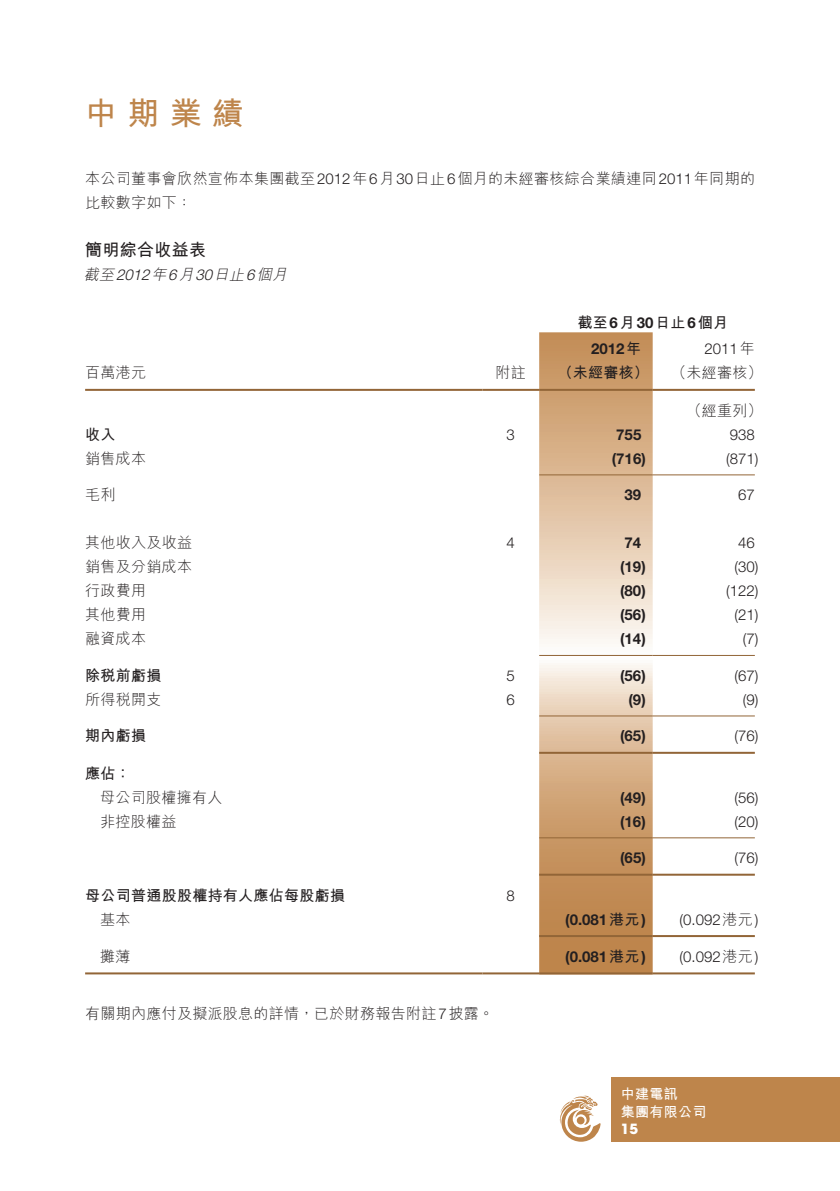
<style>
.page{position:relative;width:840px;height:1191px;background:#fff}
.page>*{position:absolute;margin:0;border:0;box-sizing:border-box;transform-origin:0 0}
.t1{font:700 32px "M Hei HK";color:#be854b}
.t2{font:700 17px "M Hei HK";letter-spacing:.02em;color:#231f20}
.t3{font:300 15px/24px "M Hei HK";letter-spacing:.02em;color:#231f20}
.t4{font:300 15px "Helvetica Neue LT Std";color:#231f20}
.t5{font:700 15px "Helvetica Neue LT Std";color:#231f20}
.t6{font:700 15px "M Hei HK";letter-spacing:.02em;color:#231f20}
.t7{font:italic 300 15px "M Hei HK";color:#231f20}
.t8{font:700 14px/18px "M Hei HK";letter-spacing:.02em;color:#fff}
.t9{font:700 14px "ITC Avant Garde Std";color:#fff}
.s1{font-family:"Helvetica Neue LT Std"}
.s2{font-family:"M Hei HK"}
</style>
<div class="page">
<div style="left:611px;top:1077px;width:228px;height:64px;background:#be854b"></div>
<svg style="left:559px;top:1095px;width:41px;height:46px"></svg>
<svg style="left:539px;top:332px;width:113px;height:640px;background:#d9b591"></svg>
<hr style="left:85px;top:389px;width:397px;height:2px;background:#926537">
<hr style="left:482px;top:389px;width:57px;height:2px;background:#926537">
<hr style="left:539px;top:389px;width:113px;height:2px;background:#926537">
<hr style="left:652px;top:389px;width:102px;height:2px;background:#926537">
<hr style="left:539px;top:474px;width:113px;height:1px;background:#926537">
<hr style="left:652px;top:474px;width:102px;height:1px;background:#926537">
<hr style="left:539px;top:655px;width:113px;height:1px;background:#926537">
<hr style="left:652px;top:655px;width:102px;height:1px;background:#926537">
<hr style="left:539px;top:715px;width:113px;height:1px;background:#926537">
<hr style="left:652px;top:715px;width:102px;height:1px;background:#926537">
<hr style="left:539px;top:752px;width:113px;height:2px;background:#926537">
<hr style="left:652px;top:752px;width:102px;height:2px;background:#926537">
<hr style="left:539px;top:837px;width:113px;height:1px;background:#926537">
<hr style="left:652px;top:837px;width:102px;height:1px;background:#926537">
<hr style="left:539px;top:873px;width:113px;height:2px;background:#926537">
<hr style="left:652px;top:873px;width:102px;height:2px;background:#926537">
<hr style="left:539px;top:935px;width:113px;height:2px;background:#926537">
<hr style="left:652px;top:935px;width:102px;height:2px;background:#926537">
<hr style="left:85px;top:972px;width:397px;height:2px;background:#926537">
<hr style="left:482px;top:972px;width:57px;height:2px;background:#926537">
<hr style="left:539px;top:972px;width:113px;height:2px;background:#926537">
<hr style="left:652px;top:972px;width:102px;height:2px;background:#926537">
<h1 class="t1" style="left:85px;top:90px;width:160px">中期業績</h1>
<p class="t3" style="left:85px;top:166px;width:671px">本公司董事會欣然宣佈本集團截至<span class="s1">2012</span>年<span class="s1">6</span>月<span class="s1">30</span>日止<span class="s1">6</span>個月的未經審核綜合業績連同<span class="s1">2011</span>年同期的比較數字如下：</p>
<p class="t2" style="left:85px;top:237px;width:123px">簡明綜合收益表</p>
<p class="t7" style="left:84px;top:266px;width:207px">截至<span class="s1">2012</span>年<span class="s1">6</span>月<span class="s1">30</span>日止<span class="s1">6</span>個月</p>
<p class="t6" style="left:577px;top:311px;width:152px">截至<span class="s1">6</span>月<span class="s1">30</span>日止<span class="s1">6</span>個月</p>
<p class="t5" style="left:590px;top:340px;width:52px">2012<span class="s2">年</span></p>
<p class="t4" style="left:704px;top:340px;width:52px">2011<span class="s2">年</span></p>
<p class="t3" style="left:85px;top:361px;width:62px">百萬港元</p>
<p class="t3" style="left:495px;top:361px;width:32px">附註</p>
<p class="t6" style="left:557px;top:362px;width:92px">（未經審核）</p>
<p class="t3" style="left:671px;top:361px;width:92px">（未經審核）</p>
<p class="t3" style="left:686px;top:398px;width:77px">（經重列）</p>
<p class="t6" style="left:85px;top:423px;width:32px">收入</p>
<p class="t4" style="left:506px;top:425px;width:10px">3</p>
<p class="t5" style="left:616px;top:425px;width:27px">755</p>
<p class="t4" style="left:729px;top:425px;width:27px">938</p>
<p class="t3" style="left:85px;top:446px;width:62px">銷售成本</p>
<p class="t5" style="left:611px;top:449px;width:35px">(716)</p>
<p class="t4" style="left:725px;top:449px;width:34px">(871)</p>
<p class="t3" style="left:85px;top:482px;width:32px">毛利</p>
<p class="t5" style="left:624px;top:486px;width:18px">39</p>
<p class="t4" style="left:737px;top:486px;width:18px">67</p>
<p class="t3" style="left:85px;top:530px;width:108px">其他收入及收益</p>
<p class="t4" style="left:506px;top:534px;width:10px">4</p>
<p class="t5" style="left:624px;top:534px;width:18px">74</p>
<p class="t4" style="left:737px;top:534px;width:18px">46</p>
<p class="t3" style="left:85px;top:554px;width:108px">銷售及分銷成本</p>
<p class="t5" style="left:620px;top:558px;width:27px">(19)</p>
<p class="t4" style="left:734px;top:558px;width:25px">(30)</p>
<p class="t3" style="left:85px;top:578px;width:62px">行政費用</p>
<p class="t5" style="left:620px;top:582px;width:27px">(80)</p>
<p class="t4" style="left:725px;top:582px;width:34px">(122)</p>
<p class="t3" style="left:85px;top:602px;width:62px">其他費用</p>
<p class="t5" style="left:620px;top:606px;width:27px">(56)</p>
<p class="t4" style="left:734px;top:606px;width:25px">(21)</p>
<p class="t3" style="left:85px;top:626px;width:62px">融資成本</p>
<p class="t5" style="left:620px;top:630px;width:27px">(14)</p>
<p class="t4" style="left:742px;top:630px;width:17px">(7)</p>
<p class="t6" style="left:85px;top:664px;width:78px">除稅前虧損</p>
<p class="t4" style="left:506px;top:666px;width:10px">5</p>
<p class="t5" style="left:620px;top:666px;width:27px">(56)</p>
<p class="t4" style="left:734px;top:666px;width:25px">(67)</p>
<p class="t3" style="left:85px;top:687px;width:78px">所得稅開支</p>
<p class="t4" style="left:506px;top:690px;width:10px">6</p>
<p class="t5" style="left:628px;top:690px;width:19px">(9)</p>
<p class="t4" style="left:742px;top:690px;width:17px">(9)</p>
<p class="t6" style="left:85px;top:725px;width:62px">期內虧損</p>
<p class="t5" style="left:620px;top:727px;width:27px">(65)</p>
<p class="t4" style="left:734px;top:727px;width:25px">(76)</p>
<p class="t6" style="left:85px;top:762px;width:47px">應佔：</p>
<p class="t3" style="left:100px;top:785px;width:124px">母公司股權擁有人</p>
<p class="t5" style="left:620px;top:788px;width:27px">(49)</p>
<p class="t4" style="left:734px;top:788px;width:25px">(56)</p>
<p class="t3" style="left:100px;top:809px;width:78px">非控股權益</p>
<p class="t5" style="left:620px;top:812px;width:27px">(16)</p>
<p class="t4" style="left:734px;top:812px;width:25px">(20)</p>
<p class="t5" style="left:620px;top:848px;width:27px">(65)</p>
<p class="t4" style="left:734px;top:848px;width:25px">(76)</p>
<p class="t6" style="left:85px;top:884px;width:261px">母公司普通股股權持有人應佔每股虧損</p>
<p class="t4" style="left:506px;top:886px;width:10px">8</p>
<p class="t3" style="left:100px;top:907px;width:32px">基本</p>
<p class="t5" style="left:565px;top:910px;width:82px">(0.081<span class="s2">港元</span>)</p>
<p class="t4" style="left:679px;top:910px;width:80px">(0.092<span class="s2">港元</span>)</p>
<p class="t3" style="left:100px;top:944px;width:32px">攤薄</p>
<p class="t5" style="left:565px;top:947px;width:82px">(0.081<span class="s2">港元</span>)</p>
<p class="t4" style="left:679px;top:947px;width:80px">(0.092<span class="s2">港元</span>)</p>
<p class="t3" style="left:85px;top:1001px;width:410px">有關期內應付及擬派股息的詳情，已於財務報告附註<span class="s1">7</span>披露。</p>
<p class="t8" style="left:620px;top:1083px;width:87px">中建電訊<br>集團有限公司</p>
<p class="t9" style="left:620px;top:1119px;width:19px">15</p>
</div>
